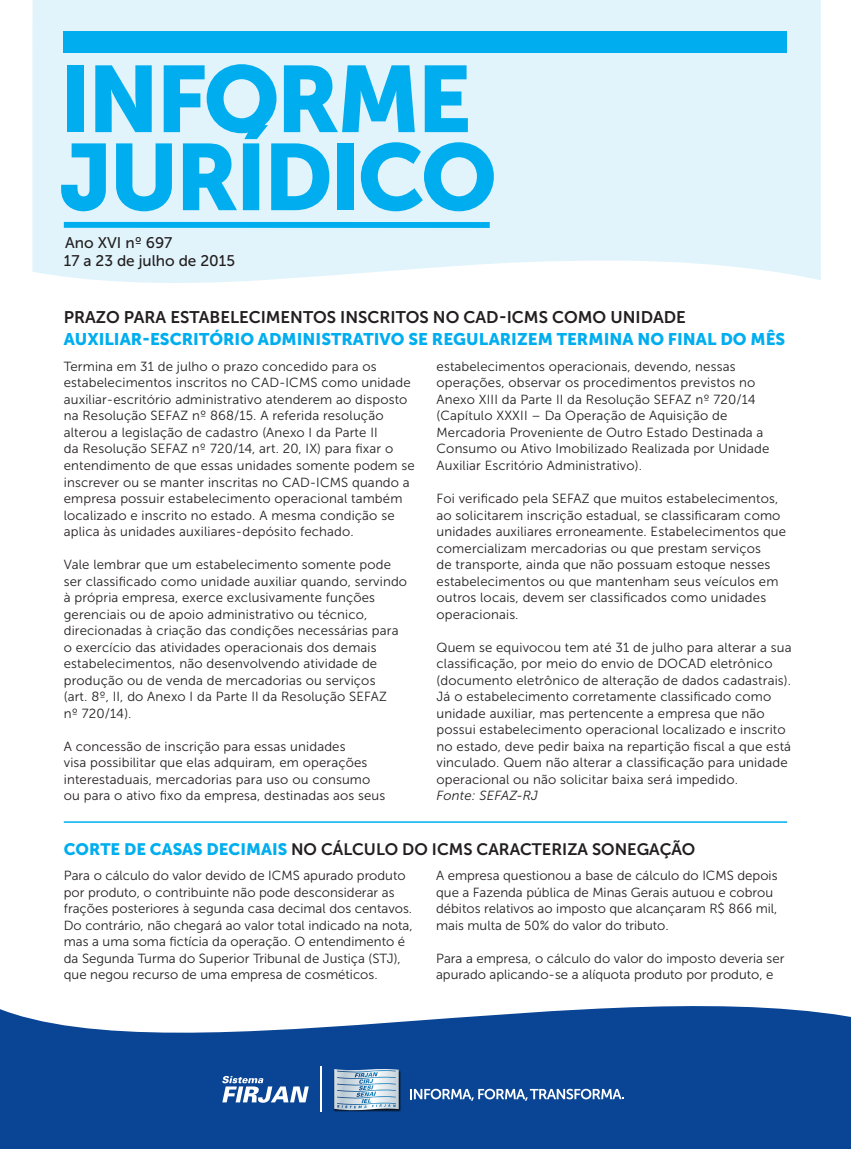
<style>
.page{position:relative;width:851px;height:1149px;background:#fff}
.page>*{position:absolute;margin:0;border:0;box-sizing:border-box;transform-origin:0 0}
.t1{font:93.3px/78px "Museo Sans 900";letter-spacing:-.04em;color:#00aeef}
.texto{font:16.8px/22.5px "Museo Sans 900";color:#00aeef}
.texto-2{font:16.5px "Museo Sans 700";color:#231f20}
.t2{font:15.45px "Museo Sans 500";color:#231f20}
.texto-3{font:13.2px/16.5px "Museo Sans 300";letter-spacing:.01em;color:#231f20}
.texto-4{font:italic 13.2px "Museo Sans 300";letter-spacing:.01em;color:#231f20}
.s1{font-family:"Museo Sans 700";color:#231f20}
.s2{font-family:"Museo Sans 900";color:#00aeef}
</style>
<div class="page">
<div style="left:32px;top:0;width:788px;height:283px;background:#e1f4fc"></div>
<div style="left:64px;top:32px;width:723px;height:21px;background:#00aeef"></div>
<div style="left:64px;top:222px;width:425px;height:6px;background:#00aeef"></div>
<svg style="left:0;top:1006px;width:807px;height:5px"></svg>
<svg style="left:0;top:1011px;width:850px;height:137px;background:#1a519b"></svg>
<svg style="left:410px;top:1088px;width:213px;height:12px"></svg>
<hr style="left:321px;top:1066px;width:1px;height:45px;background:#fff">
<svg style="left:222px;top:1075px;width:87px;height:27px"></svg>
<img style="left:330px;top:1064px;width:74px;height:48px">
<svg style="left:334px;top:1068px;width:64px;height:42px;background:#a9c1d4"></svg>
<hr style="left:64px;top:821px;width:723px;height:1px;background:#00aeef">
<p class="t1" style="left:59px;top:60px;width:439px">INFORME<br>JURÍDICO</p>
<p class="t2" style="left:65px;top:234px;width:109px">Ano XVI nº 697</p>
<p class="t2" style="left:64px;top:252px;width:173px">17 a 23 de julho de 2015</p>
<p class="texto" style="left:64px;top:305px;width:722px"><span class="s1">PRAZO PARA ESTABELECIMENTOS INSCRITOS NO CAD-ICMS COMO UNIDADE<br></span>AUXILIAR-ESCRITÓRIO ADMINISTRATIVO SE REGULARIZEM TERMINA NO FINAL DO MÊS</p>
<p class="texto-3" style="left:436px;top:358px;width:334px">estabelecimentos operacionais, devendo, nessas operações, observar os procedimentos previstos no Anexo XIII da Parte II da Resolução SEFAZ nº 720/14 (Capítulo XXXII – Da Operação de Aquisição de Mercadoria Proveniente de Outro Estado Destinada a Consumo ou Ativo Imobilizado Realizada por Unidade Auxiliar Escritório Administrativo).</p>
<p class="texto-3" style="left:436px;top:490px;width:351px">Foi verificado pela SEFAZ que muitos estabelecimentos, ao solicitarem inscrição estadual, se classificaram como unidades auxiliares erroneamente. Estabelecimentos que comercializam mercadorias ou que prestam serviços<br>de transporte, ainda que não possuam estoque nesses estabelecimentos ou que mantenham seus veículos em outros locais, devem ser classificados como unidades operacionais.</p>
<p class="texto-3" style="left:436px;top:638px;width:356px">Quem se equivocou tem até 31 de julho para alterar a sua classificação, por meio do envio de DOCAD eletrônico (documento eletrônico de alteração de dados cadastrais).<br>Já o estabelecimento corretamente classificado como unidade auxiliar, mas pertencente a empresa que não possui estabelecimento operacional localizado e inscrito no estado, deve pedir baixa na repartição fiscal a que está vinculado. Quem não alterar a classificação para unidade operacional ou não solicitar baixa será impedido.</p>
<p class="texto-4" style="left:436px;top:788px;width:103px">Fonte: SEFAZ-RJ</p>
<p class="texto-2" style="left:64px;top:839px;width:633px"><span class="s2">CORTE DE CASAS DECIMAIS</span> NO CÁLCULO DO ICMS CARACTERIZA SONEGAÇÃO</p>
<p class="texto-3" style="left:64px;top:867px;width:350px">Para o cálculo do valor devido de ICMS apurado produto por produto, o contribuinte não pode desconsiderar as frações posteriores à segunda casa decimal dos centavos.<br>Do contrário, não chegará ao valor total indicado na nota, mas a uma soma fictícia da operação. O entendimento é da Segunda Turma do Superior Tribunal de Justiça (STJ), que negou recurso de uma empresa de cosméticos.</p>
<p class="texto-3" style="left:436px;top:867px;width:343px">A empresa questionou a base de cálculo do ICMS depois que a Fazenda pública de Minas Gerais autuou e cobrou débitos relativos ao imposto que alcançaram R$ 866 mil, mais multa de 50% do valor do tributo.</p>
<p class="texto-3" style="left:64px;top:358px;width:352px">Termina em 31 de julho o prazo concedido para os estabelecimentos inscritos no CAD-ICMS como unidade auxiliar-escritório administrativo atenderem ao disposto na Resolução SEFAZ nº 868/15. A referida resolução alterou a legislação de cadastro (Anexo I da Parte II<br>da Resolução SEFAZ nº 720/14, art. 20, IX) para fixar o entendimento de que essas unidades somente podem se inscrever ou se manter inscritas no CAD-ICMS quando a empresa possuir estabelecimento operacional também localizado e inscrito no estado. A mesma condição se aplica às unidades auxiliares-depósito fechado.</p>
<p class="texto-3" style="left:64px;top:556px;width:345px">Vale lembrar que um estabelecimento somente pode ser classificado como unidade auxiliar quando, servindo à própria empresa, exerce exclusivamente funções gerenciais ou de apoio administrativo ou técnico, direcionadas à criação das condições necessárias para o exercício das atividades operacionais dos demais estabelecimentos, não desenvolvendo atividade de produção ou de venda de mercadorias ou serviços<br>(art. 8º, II, do Anexo I da Parte II da Resolução SEFAZ<br>nº 720/14).</p>
<p class="texto-3" style="left:64px;top:737px;width:323px">A concessão de inscrição para essas unidades<br>visa possibilitar que elas adquiram, em operações interestaduais, mercadorias para uso ou consumo ou para o ativo fixo da empresa, destinadas aos seus</p>
<p class="texto-3" style="left:436px;top:949px;width:350px">Para a empresa, o cálculo do valor do imposto deveria ser apurado aplicando-se a alíquota produto por produto, e</p>
</div>
